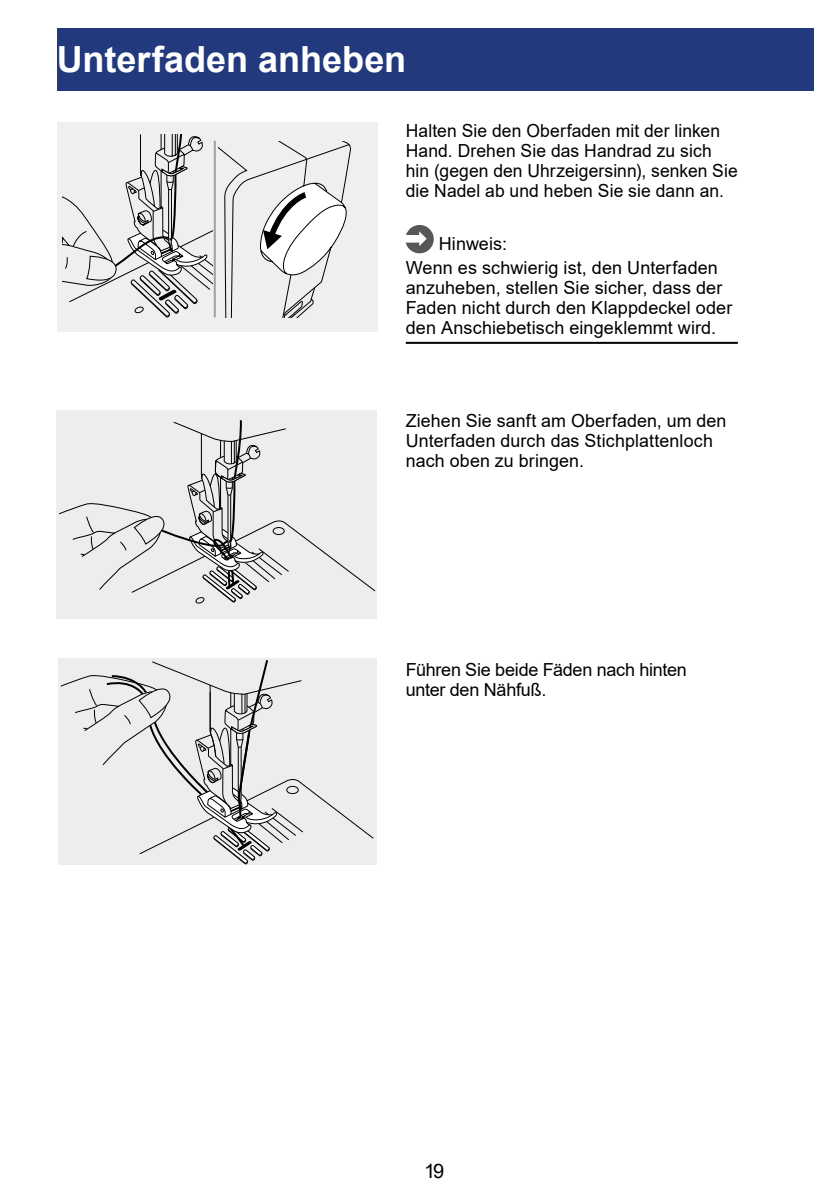
<style>
.page{position:relative;width:840px;height:1191px;background:#fff}
.page>*{position:absolute;margin:0;border:0;box-sizing:border-box;transform-origin:0 0}
.t1{font:700 36px "Arial";color:#fff}
.t2{font:20px "Arial";color:#000}
.t3{font:18px/20px "Arial";letter-spacing:.005em;color:#000}
.t4{font:18px/20px "Arial";letter-spacing:-.015em;color:#000}
</style>
<div class="page">
<div style="left:57px;top:28px;width:756px;height:63px;background:#223a7d"></div>
<hr style="left:405px;top:342px;width:332px;height:2px;background:#000">
<svg style="left:406px;top:225px;width:27px;height:28px"></svg>
<div style="left:57px;top:122px;width:320px;height:209px;background:#efefef"></div>
<svg style="left:58px;top:134px;width:318px;height:731px"></svg>
<h1 class="t1" style="left:57px;top:34px;width:351px">Unterfaden anheben</h1>
<p class="t3" style="left:405px;top:121px;width:333px">Halten Sie den Oberfaden mit der linken Hand. Drehen Sie das Handrad zu sich hin (gegen den Uhrzeigersinn), senken Sie die Nadel ab und heben Sie sie dann an.</p>
<p class="t3" style="left:405px;top:231px;width:313px;line-height:24.6px;text-indent:33px">Hinweis:<br>Wenn es schwierig ist, den Unterfaden</p>
<p class="t3" style="left:405px;top:278px;width:328px">anzuheben, stellen Sie sicher, dass der<br>Faden nicht durch den Klappdeckel oder den Anschiebetisch eingeklemmt wird.</p>
<p class="t3" style="left:405px;top:410px;width:322px">Ziehen Sie sanft am Oberfaden, um den<br>Unterfaden durch das Stichplattenloch nach oben zu bringen.</p>
<p class="t4" style="left:405px;top:659px;width:282px">Führen Sie beide Fäden nach hinten unter den Nähfuß.</p>
<p class="t2" style="left:424px;top:1157px;width:21px">19</p>
</div>
